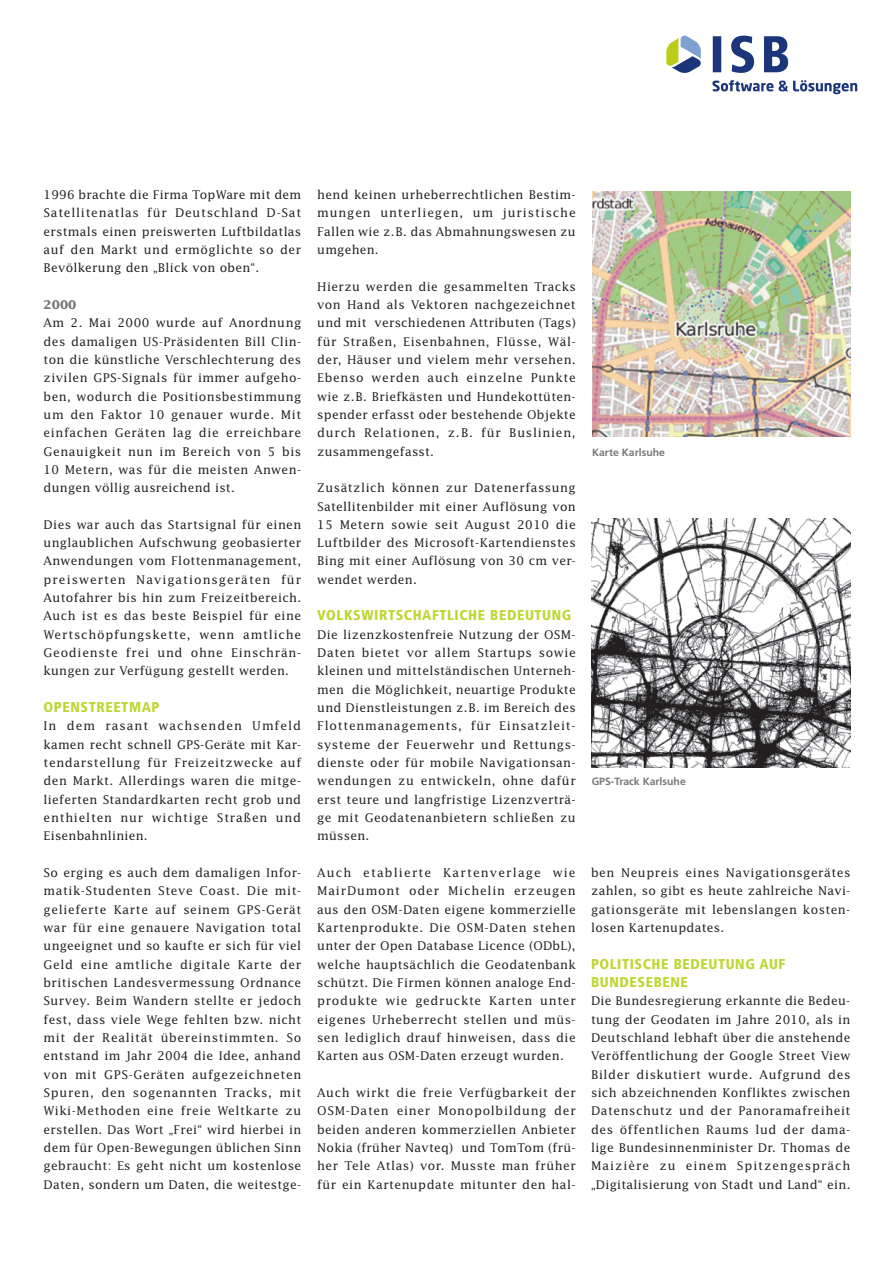
<style>
.page{position:relative;width:893px;height:1263px;background:#fff}
.page>*{position:absolute;margin:0;border:0;box-sizing:border-box;transform-origin:0 0}
.t1{font:900 condensed 14.25px/18.3px "Frutiger";letter-spacing:.04em;color:#bed630}
.t2{font:12px/18.3px "Lucida";letter-spacing:.02em;color:#231f20;text-align:justify}
.t3{font:700 12px "Lucida";color:#76787b}
.t4{font:700 10.5px "Frutiger";color:#76787b}
</style>
<div class="page">
<img style="left:592px;top:191px;width:258px;height:246px">
<img style="left:592px;top:519px;width:258px;height:249px">
<img style="left:666px;top:35px;width:192px;height:60px">
<p class="t2" style="left:44px;top:186px;width:259px">1996 brachte die Firma TopWare mit dem Satellitenatlas für Deutschland D-Sat erstmals einen preiswerten Luftbildatlas auf den Markt und ermöglichte so der Bevölkerung den „Blick von oben“.</p>
<p class="t3" style="left:44px;top:300px;width:34px">2000</p>
<p class="t2" style="left:44px;top:315px;width:259px">Am 2. Mai 2000 wurde auf Anordnung des damaligen US-Präsidenten Bill Clin&shy;ton die künstliche Verschlechterung des zivilen GPS-Signals für immer aufgeho&shy;ben, wodurch die Positionsbestimmung um den Faktor 10 genauer wurde. Mit einfachen Geräten lag die erreichbare Genauigkeit nun im Bereich von 5 bis 10 Metern, was für die meisten Anwen&shy;dungen völlig ausreichend ist.</p>
<p class="t2" style="left:44px;top:516px;width:259px">Dies war auch das Startsignal für einen unglaublichen Aufschwung geobasierter Anwendungen vom Flottenmanagement, preiswerten Navigationsgeräten für Autofahrer bis hin zum Freizeitbereich.<br>Auch ist es das beste Beispiel für eine Wertschöpfungskette, wenn amtliche Geodienste frei und ohne Einschrän&shy;kungen zur Verfügung gestellt werden.</p>
<p class="t1" style="left:44px;top:699px;width:117px">OPENSTREETMAP</p>
<p class="t2" style="left:44px;top:718px;width:259px">In dem rasant wachsenden Umfeld kamen recht schnell GPS-Geräte mit Kar&shy;tendarstellung für Freizeitzwecke auf den Markt. Allerdings waren die mitge&shy;lieferten Standardkarten recht grob und enthielten nur wichtige Straßen und Eisenbahnlinien.</p>
<p class="t2" style="left:44px;top:864px;width:259px">So erging es auch dem damaligen Infor&shy;matik-Studenten Steve Coast. Die mit&shy;gelieferte Karte auf seinem GPS-Gerät war für eine genauere Navigation total ungeeignet und so kaufte er sich für viel Geld eine amtliche digitale Karte der britischen Landesvermessung Ordnance Survey. Beim Wandern stellte er jedoch fest, dass viele Wege fehlten bzw. nicht mit der Realität übereinstimmten. So entstand im Jahr 2004 die Idee, anhand von mit GPS-Geräten aufgezeichneten Spuren, den sogenannten Tracks, mit Wiki-Methoden eine freie Weltkarte zu erstellen. Das Wort „Frei“ wird hierbei in dem für Open-Bewegungen üblichen Sinn gebraucht: Es geht nicht um kostenlose Daten, sondern um Daten, die weitestge-</p>
<p class="t2" style="left:317px;top:186px;width:260px">hend keinen urheberrechtlichen Bestim&shy;mungen unterliegen, um juristische Fallen wie z.B. das Abmahnungswesen zu umgehen.</p>
<p class="t2" style="left:317px;top:278px;width:260px">Hierzu werden die gesammelten Tracks von Hand als Vektoren nachgezeichnet und mit verschiedenen Attributen (Tags) für Straßen, Eisenbahnen, Flüsse, Wäl&shy;der, Häuser und vielem mehr versehen.<br>Ebenso werden auch einzelne Punkte wie z.B. Briefkästen und Hundekottüten&shy;spender erfasst oder bestehende Objekte durch Relationen, z.B. für Buslinien, zusammengefasst.</p>
<p class="t2" style="left:317px;top:480px;width:260px">Zusätzlich können zur Datenerfassung Satellitenbilder mit einer Auflösung von 15 Metern sowie seit August 2010 die Luftbilder des Microsoft-Kartendienstes Bing mit einer Auflösung von 30 cm ver&shy;wendet werden.</p>
<p class="t1" style="left:317px;top:607px;width:256px">VOLKSWIRTSCHAFTLICHE BEDEUTUNG</p>
<p class="t2" style="left:317px;top:626px;width:260px">Die lizenzkostenfreie Nutzung der OSM-Daten bietet vor allem Startups sowie kleinen und mittelständischen Unterneh&shy;men die Möglichkeit, neuartige Produkte und Dienstleistungen z.B. im Bereich des Flottenmanagements, für Einsatzleit&shy;systeme der Feuerwehr und Rettungs&shy;dienste oder für mobile Navigationsan&shy;wendungen zu entwickeln, ohne dafür erst teure und langfristige Lizenzverträ&shy;ge mit Geodatenanbietern schließen zu müssen.</p>
<p class="t2" style="left:317px;top:864px;width:260px">Auch etablierte Kartenverlage wie MairDumont oder Michelin erzeugen aus den OSM-Daten eigene kommerzielle Kartenprodukte. Die OSM-Daten stehen unter der Open Database Licence (ODbL), welche hauptsächlich die Geodatenbank schützt. Die Firmen können analoge End&shy;produkte wie gedruckte Karten unter eigenes Urheberrecht stellen und müs&shy;sen lediglich drauf hinweisen, dass die Karten aus OSM-Daten erzeugt wurden.</p>
<p class="t2" style="left:317px;top:1084px;width:260px">Auch wirkt die freie Verfügbarkeit der OSM-Daten einer Monopolbildung der beiden anderen kommerziellen Anbieter Nokia (früher Navteq) und TomTom (frü&shy;her Tele Atlas) vor. Musste man früher für ein Kartenupdate mitunter den hal-</p>
<p class="t4" style="left:592px;top:448px;width:74px">Karte Karlsuhe</p>
<p class="t4" style="left:592px;top:777px;width:96px">GPS-Track Karlsuhe</p>
<p class="t2" style="left:591px;top:864px;width:261px">ben Neupreis eines Navigationsgerätes zahlen, so gibt es heute zahlreiche Navi&shy;gationsgeräte mit lebenslangen kosten&shy;losen Kartenupdates.</p>
<p class="t1" style="left:591px;top:956px;width:196px">POLITISCHE BEDEUTUNG AUF<br>BUNDESEBENE</p>
<p class="t2" style="left:591px;top:993px;width:261px">Die Bundesregierung erkannte die Bedeu&shy;tung der Geodaten im Jahre 2010, als in Deutschland lebhaft über die anstehende Veröffentlichung der Google Street View Bilder diskutiert wurde. Aufgrund des sich abzeichnenden Konfliktes zwischen Datenschutz und der Panoramafreiheit des öffentlichen Raums lud der dama&shy;lige Bundesinnenminister Dr. Thomas de Maizière zu einem Spitzengespräch „Digitalisierung von Stadt und Land“ ein.</p>
</div>
